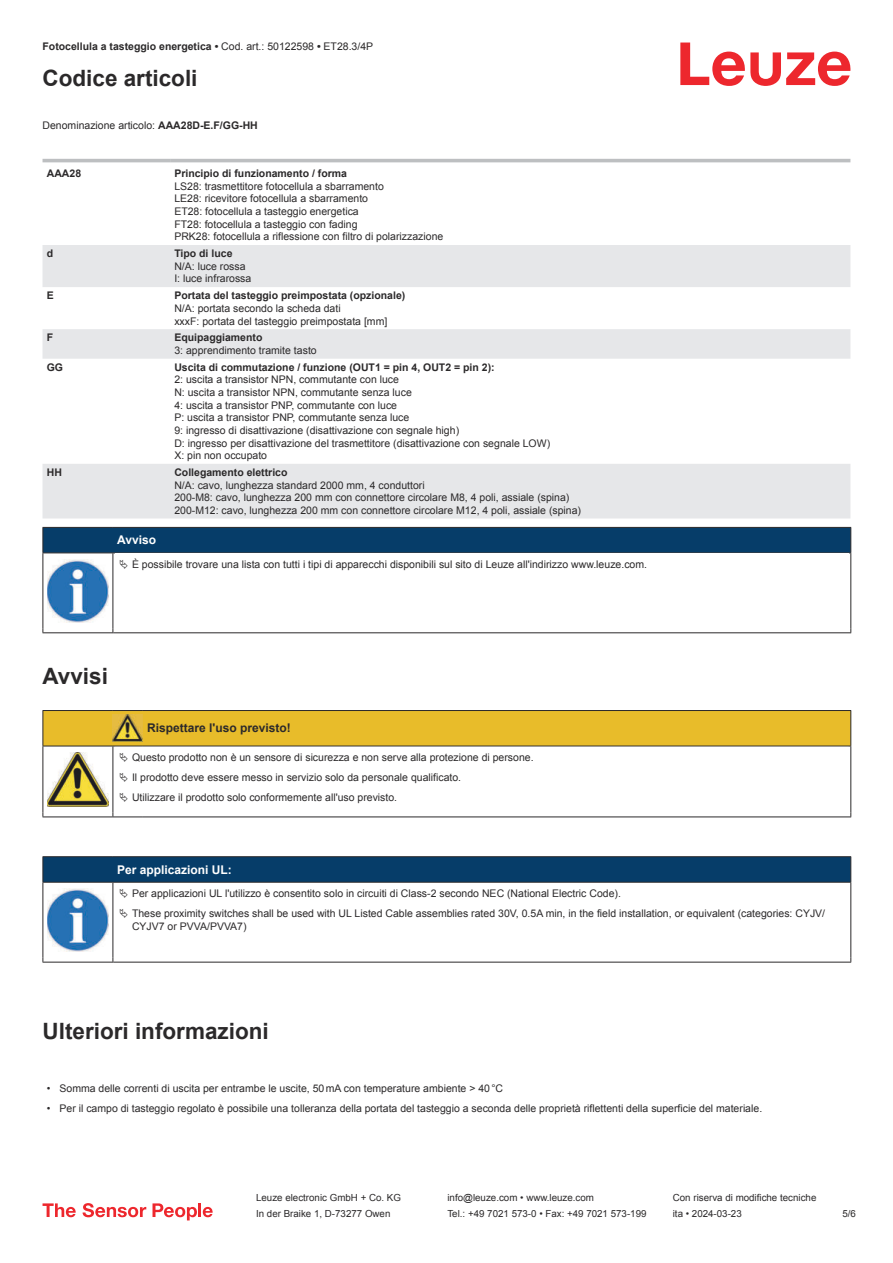
<style>
.page{position:relative;width:893px;height:1263px;background:#fff}
.page>*{position:absolute;margin:0;border:0;box-sizing:border-box;transform-origin:0 0}
.t1{font:700 22.5px "Arial";color:#2b292a}
.t2{font:700 12px "Arial";color:#fff}
.t3{font:700 12px "Arial";color:#2b292a}
.t4{font:10.5px/12.6px "Arial";color:#2b292a}
.t5{font:700 10.5px "Arial";color:#2b292a}
.t6{font:9.75px "Arial";color:#2b292a}
.s1{font-weight:400}
.s2{font-weight:700}
</style>
<div class="page">
<svg style="left:680px;top:43px;width:170px;height:43px"></svg>
<div style="left:43px;top:158px;width:807px;height:5px;background:#ebeced"></div>
<svg style="left:43px;top:245px;width:807px;height:273px"></svg>
<hr style="left:43px;top:159px;width:127px;height:3px;background:#bdbfc1">
<hr style="left:170px;top:159px;width:680px;height:3px;background:#bdbfc1">
<svg style="left:43px;top:1203px;width:33px;height:14px"></svg>
<svg style="left:83px;top:1203px;width:63px;height:14px"></svg>
<svg style="left:153px;top:1203px;width:44px;height:17px"></svg>
<hr style="left:198px;top:1203px;width:3px;height:14px;background:#ed272d">
<svg style="left:203px;top:1207px;width:10px;height:10px"></svg>
<div style="left:43px;top:527px;width:808px;height:26px;background:#063d69"></div>
<hr style="left:113px;top:552px;width:738px;height:1px;background:#2b292a">
<hr style="left:43px;top:553px;width:1px;height:75px;background:#2b292a">
<hr style="left:113px;top:553px;width:1px;height:75px;background:#2b292a">
<hr style="left:850px;top:553px;width:1px;height:75px;background:#2b292a">
<hr style="left:43px;top:632px;width:70px;height:1px;background:#2b292a">
<hr style="left:113px;top:632px;width:738px;height:1px;background:#2b292a">
<img style="left:47px;top:559px;width:61px;height:63px">
<hr style="left:43px;top:816px;width:70px;height:1px;background:#2b292a">
<hr style="left:113px;top:816px;width:30px;height:1px;background:#2b292a">
<hr style="left:143px;top:816px;width:708px;height:1px;background:#2b292a">
<svg style="left:44px;top:936px;width:806px;height:26px"></svg>
<hr style="left:43px;top:856px;width:70px;height:1px;background:#2b292a">
<hr style="left:113px;top:856px;width:738px;height:1px;background:#2b292a">
<hr style="left:43px;top:883px;width:1px;height:75px;background:#2b292a">
<hr style="left:113px;top:883px;width:1px;height:75px;background:#2b292a">
<hr style="left:850px;top:883px;width:1px;height:75px;background:#2b292a">
<hr style="left:43px;top:962px;width:70px;height:1px;background:#2b292a">
<hr style="left:113px;top:962px;width:738px;height:1px;background:#2b292a">
<img style="left:47px;top:936px;width:61px;height:15px">
<svg style="left:43px;top:710px;width:808px;height:106px"></svg>
<svg style="left:43px;top:857px;width:808px;height:79px"></svg>
<p class="t5" style="left:43px;top:43px;width:332px">Fotocellula a tasteggio energetica • <span class="s1">Cod. art.: 50122598</span> • <span class="s1">ET28.3/4P</span></p>
<h1 class="t1" style="left:43px;top:70px;width:157px">Codice articoli</h1>
<p class="t4" style="left:43px;top:120px;width:217px">Denominazione articolo: <span class="s2">AAA28D-E.F/GG-HH</span></p>
<p class="t5" style="left:47px;top:170px;width:36px">AAA28</p>
<p class="t5" style="left:174px;top:170px;width:174px">Principio di funzionamento / forma</p>
<p class="t4" style="left:174px;top:181px;width:271px">LS28: trasmettitore fotocellula a sbarramento<br>LE28: ricevitore fotocellula a sbarramento<br>ET28: fotocellula a tasteggio energetica<br>FT28: fotocellula a tasteggio con fading<br>PRK28: fotocellula a riflessione con filtro di polarizzazione</p>
<p class="t5" style="left:47px;top:250px;width:8px">d</p>
<p class="t5" style="left:174px;top:250px;width:60px">Tipo di luce</p>
<p class="t4" style="left:174px;top:261px;width:79px">N/A: luce rossa<br>I: luce infrarossa</p>
<p class="t5" style="left:47px;top:292px;width:9px">E</p>
<p class="t5" style="left:174px;top:292px;width:233px">Portata del tasteggio preimpostata (opzionale)</p>
<p class="t4" style="left:174px;top:303px;width:215px">N/A: portata secondo la scheda dati<br>xxxF: portata del tasteggio preimpostata [mm]</p>
<p class="t5" style="left:47px;top:334px;width:8px">F</p>
<p class="t5" style="left:174px;top:334px;width:90px">Equipaggiamento</p>
<p class="t4" style="left:174px;top:345px;width:144px">3: apprendimento tramite tasto</p>
<p class="t5" style="left:47px;top:363px;width:18px">GG</p>
<p class="t5" style="left:174px;top:363px;width:322px">Uscita di commutazione / funzione (OUT1 = pin 4, OUT2 = pin 2):</p>
<p class="t4" style="left:174px;top:374px;width:377px">2: uscita a transistor NPN, commutante con luce<br>N: uscita a transistor NPN, commutante senza luce<br>4: uscita a transistor PNP, commutante con luce<br>P: uscita a transistor PNP, commutante senza luce<br>9: ingresso di disattivazione (disattivazione con segnale high)<br>D: ingresso per disattivazione del trasmettitore (disattivazione con segnale LOW)<br>X: pin non occupato</p>
<p class="t5" style="left:47px;top:468px;width:17px">HH</p>
<p class="t5" style="left:174px;top:468px;width:115px">Collegamento elettrico</p>
<p class="t4" style="left:174px;top:480px;width:408px">N/A: cavo, lunghezza standard 2000 mm, 4 conduttori<br>200-M8: cavo, lunghezza 200 mm con connettore circolare M8, 4 poli, assiale (spina)<br>200-M12: cavo, lunghezza 200 mm con connettore circolare M12, 4 poli, assiale (spina)</p>
<p class="t2" style="left:117px;top:536px;width:40px">Avviso</p>
<p class="t4" style="left:132px;top:559px;width:517px">È possibile trovare una lista con tutti i tipi di apparecchi disponibili sul sito di Leuze all'indirizzo www.leuze.com.</p>
<h1 class="t1" style="left:43px;top:668px;width:67px">Avvisi</h1>
<p class="t3" style="left:147px;top:724px;width:145px">Rispettare l'uso previsto!</p>
<p class="t4" style="left:132px;top:748px;width:403px;line-height:20.2px">Questo prodotto non è un sensore di sicurezza e non serve alla protezione di persone.<br>Il prodotto deve essere messo in servizio solo da personale qualificato.<br>Utilizzare il prodotto solo conformemente all'uso previsto.</p>
<p class="t2" style="left:117px;top:865px;width:116px">Per applicazioni UL:</p>
<p class="t4" style="left:132px;top:884px;width:695px;line-height:20.2px">Per applicazioni UL l'utilizzo è consentito solo in circuiti di Class-2 secondo NEC (National Electric Code).<br>These proximity switches shall be used with UL Listed Cable assemblies rated 30V, 0.5A min, in the field installation, or equivalent (categories: CYJV/</p>
<p class="t4" style="left:132px;top:921px;width:116px">CYJV7 or PVVA/PVVA7)</p>
<h1 class="t1" style="left:43px;top:1022px;width:228px">Ulteriori informazioni</h1>
<p class="t4" style="left:47px;top:1082px;width:458px">• Somma delle correnti di uscita per entrambe le uscite, 50 mA con temperature ambiente &gt; 40 °C</p>
<p class="t4" style="left:47px;top:1103px;width:717px">• Per il campo di tasteggio regolato è possibile una tolleranza della portata del tasteggio a seconda delle proprietà riflettenti della superficie del materiale.</p>
<p class="t6" style="left:256px;top:1194px;width:146px">Leuze electronic GmbH + Co. KG</p>
<p class="t6" style="left:447px;top:1194px;width:148px">info@leuze.com • www.leuze.com</p>
<p class="t6" style="left:673px;top:1194px;width:145px">Con riserva di modifiche tecniche</p>
<p class="t6" style="left:256px;top:1210px;width:136px">In der Braike 1, D-73277 Owen</p>
<p class="t6" style="left:447px;top:1210px;width:201px">Tel.: +49 7021 573-0 • Fax: +49 7021 573-199</p>
<p class="t6" style="left:673px;top:1210px;width:70px">ita • 2024-03-23</p>
<p class="t6" style="left:842px;top:1210px;width:15px">5 /6</p>
</div>
